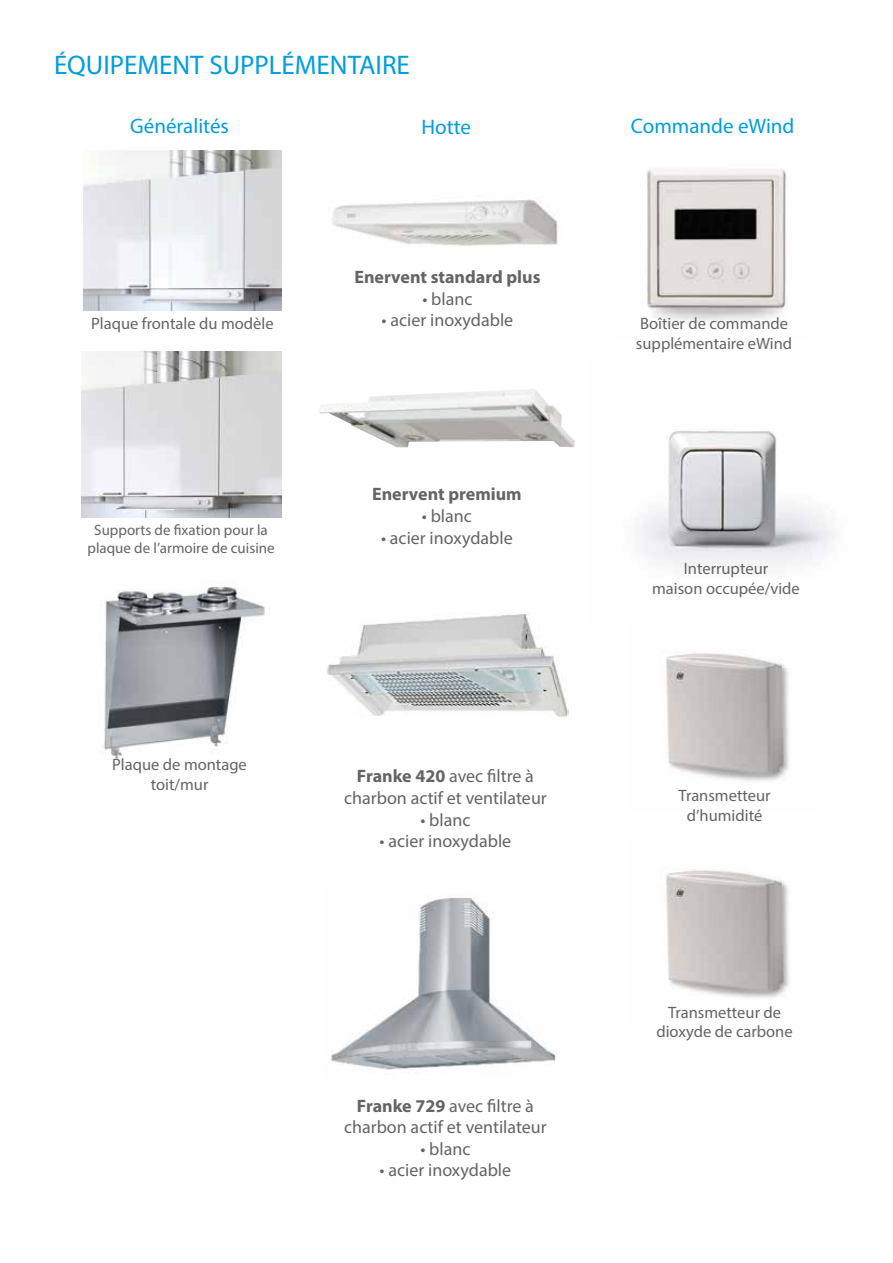
<style>
.page{position:relative;width:893px;height:1263px;background:#fff}
.page>*{position:absolute;margin:0;border:0;box-sizing:border-box;transform-origin:0 0}
.t1{font:27px "Myriad Pro";color:#009ddd}
.t2{font:21px "Myriad Pro";color:#009ddd}
.t3{font:18px/21.6px "Myriad Pro";color:#636466;text-align:center}
.t4{font:700 18px "Myriad Pro";color:#636466}
.t5{font:16.5px/19.8px "Myriad Pro";color:#636466;text-align:center}
.t6{font:15px/18px "Myriad Pro";color:#636466;text-align:center}
.s1{font-weight:700}
</style>
<div class="page">
<img style="left:83px;top:150px;width:199px;height:160px">
<img style="left:82px;top:351px;width:199px;height:166px">
<img style="left:103px;top:586px;width:162px;height:173px">
<img style="left:646px;top:169px;width:141px;height:152px">
<img style="left:638px;top:431px;width:197px;height:134px">
<img style="left:666px;top:652px;width:123px;height:129px">
<img style="left:666px;top:869px;width:123px;height:129px">
<img style="left:332px;top:199px;width:226px;height:47px">
<img style="left:319px;top:389px;width:256px;height:58px">
<img style="left:327px;top:612px;width:242px;height:105px">
<img style="left:331px;top:897px;width:225px;height:173px">
<h1 class="t1" style="left:54px;top:49px;width:357px">ÉQUIPEMENT SUPPLÉMENTAIRE</h1>
<p class="t2" style="left:130px;top:113px;width:100px">Généralités</p>
<p class="t2" style="left:422px;top:114px;width:51px">Hotte</p>
<p class="t5" style="left:91px;top:313px;width:184px">Plaque frontale du modèle</p>
<p class="t6" style="left:87px;top:520px;width:189px">Supports de fixation pour la plaque de l’armoire de cuisine</p>
<p class="t4" style="left:354px;top:265px;width:188px">Enervent standard plus</p>
<p class="t3" style="left:422px;top:288px;width:52px">• blanc</p>
<p class="t3" style="left:382px;top:309px;width:133px">• acier inoxydable</p>
<p class="t4" style="left:372px;top:482px;width:151px">Enervent premium</p>
<p class="t3" style="left:422px;top:505px;width:52px">• blanc</p>
<p class="t3" style="left:381px;top:526px;width:133px">• acier inoxydable</p>
<p class="t5" style="left:112px;top:754px;width:136px">Plaque de montage toit/mur</p>
<p class="t3" style="left:344px;top:765px;width:204px"><span class="s1">Franke 420</span> avec filtre à charbon actif et ventilateur</p>
<p class="t3" style="left:420px;top:808px;width:52px">• blanc</p>
<p class="t3" style="left:380px;top:830px;width:133px">• acier inoxydable</p>
<p class="t3" style="left:344px;top:1094px;width:204px"><span class="s1">Franke 729</span> avec filtre à charbon actif et ventilateur</p>
<p class="t3" style="left:420px;top:1138px;width:52px">• blanc</p>
<p class="t3" style="left:380px;top:1159px;width:133px">• acier inoxydable</p>
<p class="t2" style="left:631px;top:113px;width:165px">Commande eWind</p>
<p class="t5" style="left:636px;top:313px;width:158px;text-align:left">Boîtier de commande supplémentaire eWind</p>
<p class="t5" style="left:652px;top:558px;width:149px">Interrupteur<br>maison occupée/vide</p>
<p class="t5" style="left:678px;top:785px;width:94px">Transmetteur d’humidité</p>
<p class="t5" style="left:656px;top:1002px;width:138px">Transmetteur de dioxyde de carbone</p>
</div>
